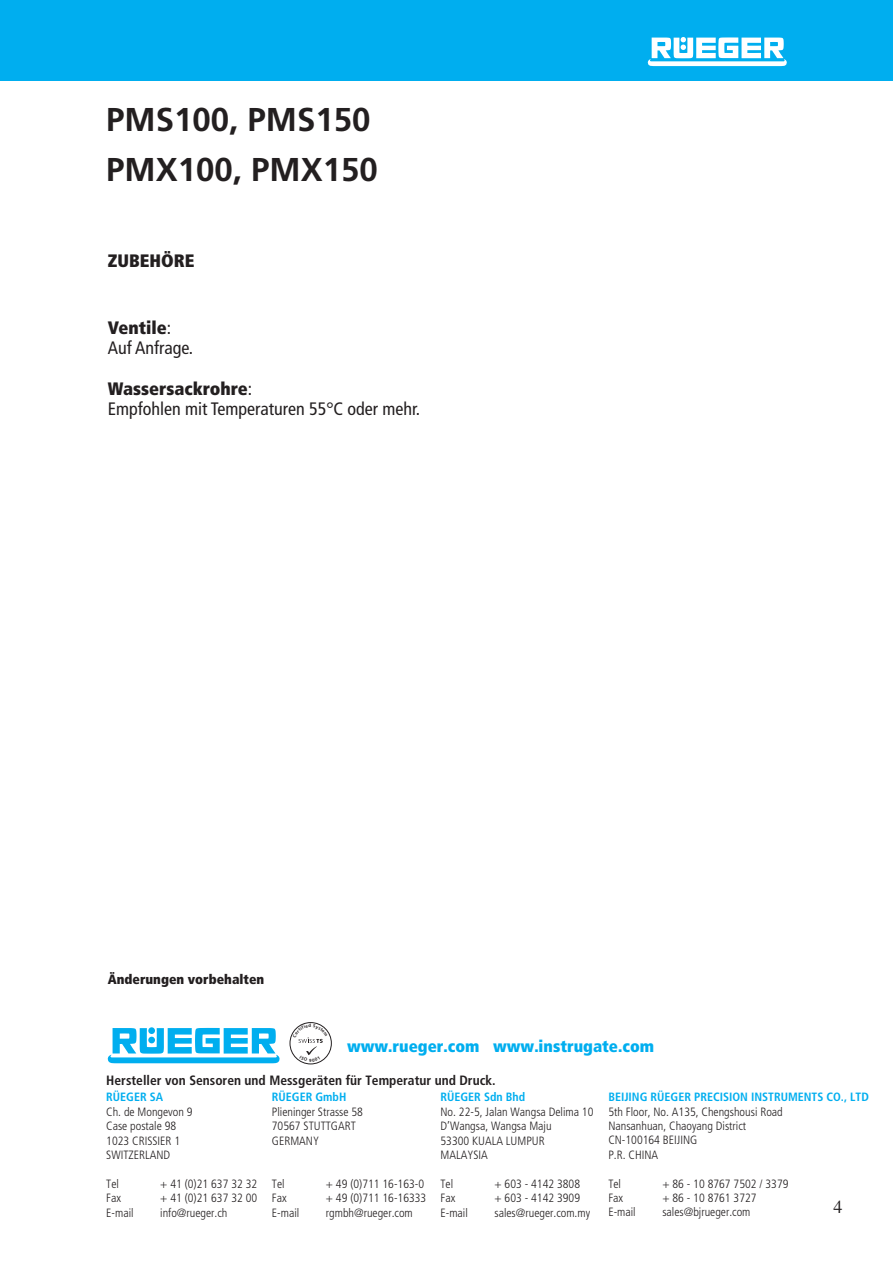
<style>
.page{position:relative;width:893px;height:1263px;background:#fff}
.page>*{position:absolute;margin:0;border:0;box-sizing:border-box;transform-origin:0 0}
.t1{font:700 33px "Frutiger";color:#231f20}
.HELV_BLACK_8{font:condensed 18px "Frutiger";color:#231f20}
.HELV_BLACK_8-2{font:900 condensed 18px "Frutiger";color:#231f20}
.t2{font:18px "Times";color:#231f20}
.Normal_e{font:900 condensed 16.5px "Frutiger";color:#00aeef}
.Normal_e-2{font:700 condensed 13.5px "Frutiger";color:#231f20}
.HELV_BLACK_8-3{font:900 condensed 13.5px "Frutiger";color:#231f20}
.Normal_e-3{font:300 condensed 12px/14.4px "Frutiger";color:#231f20}
.Normal_e-4{font:700 condensed 12px "Frutiger";color:#00aeef}
.s1{font-weight:400}
</style>
<div class="page">
<div style="left:0;top:0;width:893px;height:81px;background:#00aeef"></div>
<div style="left:646px;top:33px;width:145px;height:35px;background:linear-gradient(to right,#00aeef,#00aeef)"></div>
<svg style="left:646px;top:37px;width:141px;height:29px"></svg>
<svg style="left:108px;top:1028px;width:172px;height:35px"></svg>
<div style="left:290px;top:1022px;width:42px;height:42px;border:1px solid #231f20;border-radius:50%"></div>
<svg style="left:293px;top:1024px;width:35px;height:38px"></svg>
<p class="t1" style="left:106px;top:100px;width:266px">PMS100, PMS150</p>
<p class="t1" style="left:106px;top:150px;width:273px">PMX100, PMX150</p>
<p class="HELV_BLACK_8-2" style="left:108px;top:249px;width:88px">ZUBEHÖRE</p>
<p class="HELV_BLACK_8-2" style="left:108px;top:317px;width:65px">Ventile<span class="s1">:</span></p>
<p class="HELV_BLACK_8" style="left:108px;top:338px;width:87px">Auf Anfrage.</p>
<p class="HELV_BLACK_8-2" style="left:108px;top:378px;width:146px">Wassersackrohre<span class="s1">:</span></p>
<p class="HELV_BLACK_8" style="left:108px;top:398px;width:314px">Empfohlen mit Temperaturen 55°C oder mehr.</p>
<p class="HELV_BLACK_8-3" style="left:108px;top:971px;width:158px">Änderungen vorbehalten</p>
<p class="Normal_e" style="left:347px;top:1036px;width:134px">www.rueger.com</p>
<p class="Normal_e" style="left:493px;top:1036px;width:162px">www.instrugate.com</p>
<p class="Normal_e-4" style="left:608px;top:1090px;width:262px">BEIJING RÜEGER PRECISION INSTRUMENTS CO., LTD</p>
<p class="Normal_e-3" style="left:608px;top:1104px;width:176px">5th Floor, No. A135, Chengshousi Road</p>
<p class="Normal_e-3" style="left:608px;top:1119px;width:139px">Nansanhuan, Chaoyang District</p>
<p class="Normal_e-3" style="left:608px;top:1133px;width:90px">CN-100164 BEIJING</p>
<p class="Normal_e-3" style="left:608px;top:1148px;width:51px">P.R. CHINA</p>
<p class="Normal_e-3" style="left:608px;top:1176px;width:14px">Tel</p>
<p class="Normal_e-3" style="left:662px;top:1176px;width:128px">+ 86 - 10 8767 7502 / 3379</p>
<p class="Normal_e-3" style="left:608px;top:1191px;width:16px">Fax</p>
<p class="Normal_e-3" style="left:662px;top:1191px;width:96px">+ 86 - 10 8761 3727</p>
<p class="Normal_e-3" style="left:608px;top:1205px;width:29px">E-mail</p>
<p class="Normal_e-3" style="left:662px;top:1205px;width:90px">sales@bjrueger.com</p>
<p class="Normal_e-2" style="left:106px;top:1072px;width:391px">Hersteller von Sensoren und Messgeräten für Temperatur und Druck.</p>
<p class="Normal_e-4" style="left:106px;top:1090px;width:58px">RÜEGER SA</p>
<p class="Normal_e-3" style="left:106px;top:1105px;width:88px">Ch. de Mongevon 9</p>
<p class="Normal_e-3" style="left:106px;top:1119px;width:71px">Case postale 98</p>
<p class="Normal_e-3" style="left:106px;top:1133px;width:75px">1023 CRISSIER 1</p>
<p class="Normal_e-3" style="left:106px;top:1148px;width:66px">SWITZERLAND</p>
<p class="Normal_e-3" style="left:106px;top:1177px;width:14px">Tel</p>
<p class="Normal_e-3" style="left:160px;top:1177px;width:98px">+ 41 (0)21 637 32 32</p>
<p class="Normal_e-3" style="left:106px;top:1191px;width:16px">Fax</p>
<p class="Normal_e-3" style="left:160px;top:1191px;width:98px">+ 41 (0)21 637 32 00</p>
<p class="Normal_e-3" style="left:106px;top:1205px;width:29px">E-mail</p>
<p class="Normal_e-3" style="left:160px;top:1205px;width:69px">info@rueger.ch</p>
<p class="Normal_e-4" style="left:272px;top:1090px;width:76px">RÜEGER GmbH</p>
<p class="Normal_e-3" style="left:272px;top:1105px;width:93px">Plieninger Strasse 58</p>
<p class="Normal_e-3" style="left:272px;top:1119px;width:85px">70567 STUTTGART</p>
<p class="Normal_e-3" style="left:272px;top:1133px;width:49px">GERMANY</p>
<p class="Normal_e-3" style="left:272px;top:1177px;width:14px">Tel</p>
<p class="Normal_e-3" style="left:326px;top:1177px;width:100px">+ 49 (0)711 16-163-0</p>
<p class="Normal_e-3" style="left:272px;top:1191px;width:16px">Fax</p>
<p class="Normal_e-3" style="left:326px;top:1191px;width:102px">+ 49 (0)711 16-16333</p>
<p class="Normal_e-3" style="left:272px;top:1205px;width:29px">E-mail</p>
<p class="Normal_e-3" style="left:326px;top:1205px;width:88px">rgmbh@rueger.com</p>
<p class="Normal_e-4" style="left:440px;top:1090px;width:86px">RÜEGER Sdn Bhd</p>
<p class="Normal_e-3" style="left:440px;top:1105px;width:154px">No. 22-5, Jalan Wangsa Delima 10<br>D’Wangsa, Wangsa Maju</p>
<p class="Normal_e-3" style="left:440px;top:1133px;width:106px">53300 KUALA LUMPUR</p>
<p class="Normal_e-3" style="left:440px;top:1148px;width:49px">MALAYSIA</p>
<p class="Normal_e-3" style="left:440px;top:1177px;width:14px">Tel</p>
<p class="Normal_e-3" style="left:494px;top:1177px;width:87px">+ 603 - 4142 3808</p>
<p class="Normal_e-3" style="left:440px;top:1191px;width:16px">Fax</p>
<p class="Normal_e-3" style="left:494px;top:1191px;width:87px">+ 603 - 4142 3909</p>
<p class="Normal_e-3" style="left:440px;top:1205px;width:29px">E-mail</p>
<p class="Normal_e-3" style="left:494px;top:1205px;width:97px">sales@rueger.com.my</p>
<p class="t2" style="left:833px;top:1195px;width:10px">4</p>
</div>
